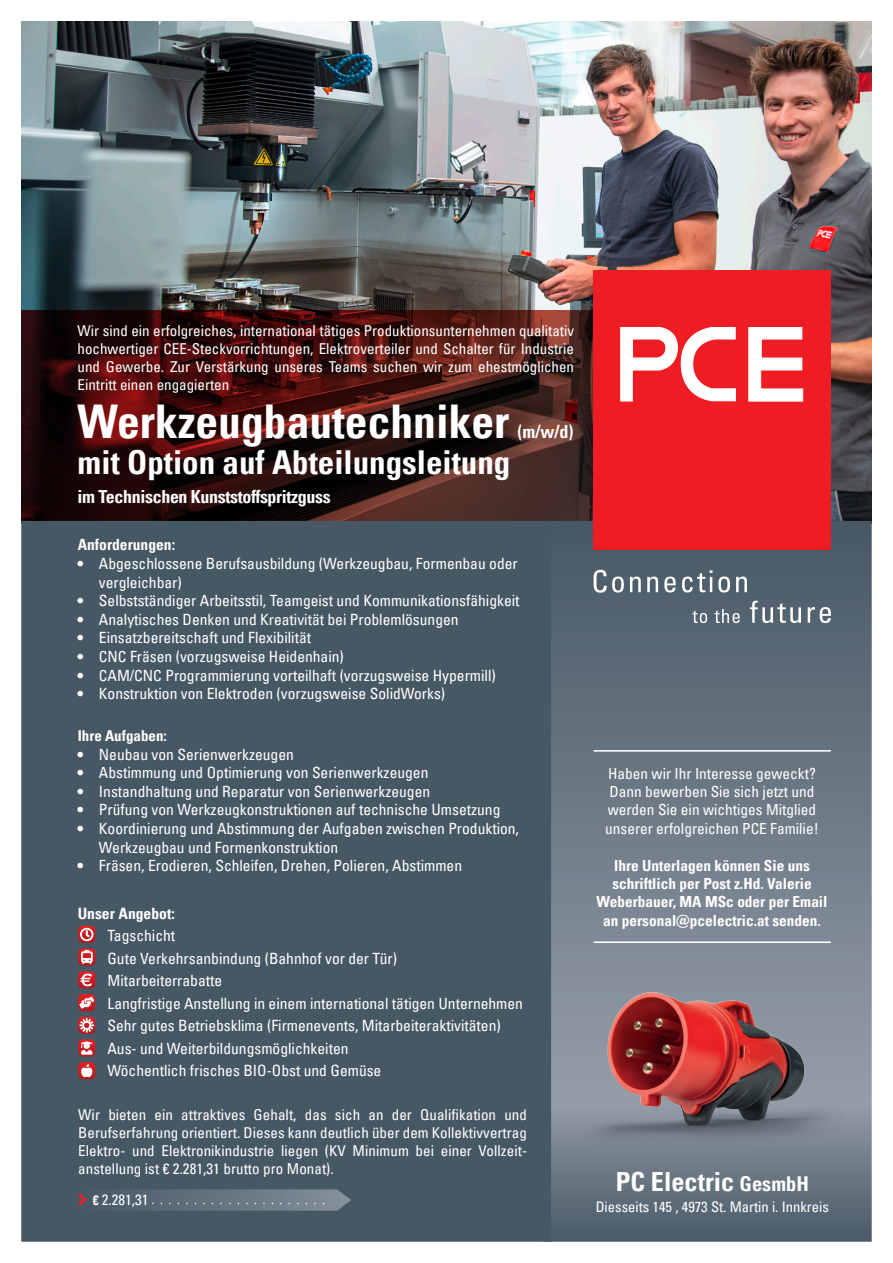
<style>
.page{position:relative;width:893px;height:1263px;background:#fff}
.page>*{position:absolute;margin:0;border:0;box-sizing:border-box;transform-origin:0 0}
.t1{font:700 condensed 46.5px "Univers LT Pro";color:#fff}
.t2{font:700 condensed 33px "Univers LT Pro";color:#fff}
.t3{font:700 condensed 26.4px "Univers LT Pro";color:#fff}
.t4{font:700 condensed 18px "Univers LT Pro";letter-spacing:-.02em;color:#fff}
.t5{font:condensed 15.6px/18.6px "Univers LT Pro";color:#fff}
.t6{font:700 condensed 15.6px "Univers LT Pro";color:#fff}
.t7{font:condensed 15.6px "Univers LT Pro";color:#475865}
.t8{font:condensed 15.3px/18.5px "Univers LT Pro";color:#fff}
.t9{font:700 condensed 15.3px/18.5px "Univers LT Pro";color:#fff;text-align:center}
.t10{font:condensed 15px/18px "Univers LT Pro";color:#fff;text-align:justify}
.t11{font:700 condensed 15px "Univers LT Pro";color:#fff}
.t12{font:condensed 14.7px "Univers LT Pro";color:#fff}
.s1{color:#475865}
.s2{font-weight:700;font-size:13.5px}
.s3{font-size:20.55px}
</style>
<div class="page">
<img style="left:21px;top:21px;width:851px;height:500px">
<svg style="left:21px;top:311px;width:573px;height:209px;background:#361210"></svg>
<svg style="left:551px;top:521px;width:321px;height:721px;background:#697682"></svg>
<div style="left:21px;top:521px;width:530px;height:721px;background:#475865"></div>
<div style="left:594px;top:270px;width:237px;height:279px;background:#ee1d23"></div>
<svg style="left:594px;top:570px;width:153px;height:23px"></svg>
<svg style="left:750px;top:601px;width:81px;height:22px"></svg>
<svg style="left:692px;top:609px;width:48px;height:14px"></svg>
<svg style="left:748px;top:327px;width:56px;height:75px"></svg>
<svg style="left:620px;top:327px;width:116px;height:75px"></svg>
<hr style="left:594px;top:750px;width:237px;height:2px;background:#fff">
<hr style="left:594px;top:941px;width:237px;height:2px;background:#fff">
<img style="left:580px;top:992px;width:264px;height:154px">
<img style="left:606px;top:992px;width:199px;height:133px">
<svg style="left:78px;top:994px;width:17px;height:17px"></svg>
<svg style="left:78px;top:1017px;width:17px;height:39px"></svg>
<svg style="left:78px;top:1062px;width:17px;height:17px"></svg>
<svg style="left:78px;top:881px;width:17px;height:107px;background:#895c65"></svg>
<svg style="left:78px;top:1189px;width:273px;height:22px;background:#63717d"></svg>
<p class="t10" style="left:78px;top:322px;width:498px">Wir sind ein erfolgreiches, international tätiges Produktionsunternehmen qualitativ hochwertiger CEE-Steckvorrichtungen, Elektroverteiler und Schalter für Industrie und Gewerbe. Zur Verstärkung unseres Teams suchen wir zum ehestmöglichen Eintritt einen engagierten</p>
<h1 class="t1" style="left:78px;top:393px;width:433px">Werkzeugbautechniker</h1>
<p class="t4" style="left:517px;top:421px;width:58px">(m/w/d)</p>
<h2 class="t2" style="left:78px;top:442px;width:434px">mit Option auf Abteilungsleitung</h2>
<p class="t4" style="left:78px;top:485px;width:255px">im Technischen Kunststoffspritzguss</p>
<p class="t6" style="left:78px;top:535px;width:99px">Anforderungen:</p>
<p class="t5" style="left:99px;top:554px;width:420px;text-indent:-21px">• Abgeschlossene Berufsausbildung (Werkzeugbau, Formenbau oder vergleichbar)</p>
<p class="t5" style="left:78px;top:591px;width:443px">• Selbstständiger Arbeitsstil, Teamgeist und Kommunikationsfähigkeit</p>
<p class="t5" style="left:78px;top:609px;width:382px">• Analytisches Denken und Kreativität bei Problemlösungen</p>
<p class="t5" style="left:78px;top:628px;width:235px">• Einsatzbereitschaft und Flexibilität</p>
<p class="t5" style="left:78px;top:647px;width:268px">• CNC Fräsen (vorzugsweise Heidenhain)</p>
<p class="t5" style="left:78px;top:665px;width:420px">• CAM/CNC Programmierung vorteilhaft (vorzugsweise Hypermill)</p>
<p class="t5" style="left:78px;top:684px;width:369px">• Konstruktion von Elektroden (vorzugsweise SolidWorks)</p>
<p class="t11" style="left:78px;top:726px;width:91px">Ihre Aufgaben:</p>
<p class="t5" style="left:78px;top:744px;width:218px">• Neubau von Serienwerkzeugen</p>
<p class="t5" style="left:78px;top:763px;width:352px">• Abstimmung und Optimierung von Serienwerkzeugen</p>
<p class="t5" style="left:78px;top:781px;width:354px">• Instandhaltung und Reparatur von Serienwerkzeugen</p>
<p class="t5" style="left:78px;top:800px;width:424px">• Prüfung von Werkzeugkonstruktionen auf technische Umsetzung</p>
<p class="t5" style="left:99px;top:819px;width:422px;text-indent:-21px">• Koordinierung und Abstimmung der Aufgaben zwischen Produktion,<br>Werkzeugbau und Formenkonstruktion</p>
<p class="t5" style="left:78px;top:856px;width:386px">• Fräsen, Erodieren, Schleifen, Drehen, Polieren, Abstimmen</p>
<p class="t6" style="left:78px;top:903px;width:99px">Unser Angebot:</p>
<p class="t5" style="left:86px;top:926px;width:91px"><span class="s1">•</span> Tagschicht</p>
<p class="t5" style="left:86px;top:948px;width:312px"><span class="s1">•</span> Gute Verkehrsanbindung (Bahnhof vor der Tür)</p>
<p class="t5" style="left:86px;top:971px;width:138px"><span class="s1">•</span> Mitarbeiterrabatte</p>
<p class="t5" style="left:86px;top:993px;width:438px"><span class="s1">•</span> Langfristige Anstellung in einem international tätigen Unternehmen</p>
<p class="t5" style="left:86px;top:1016px;width:416px"><span class="s1">•</span> Sehr gutes Betriebsklima (Firmenevents, Mitarbeiteraktivitäten)</p>
<p class="t5" style="left:86px;top:1038px;width:264px"><span class="s1">•</span> Aus- und Weiterbildungsmöglichkeiten</p>
<p class="t5" style="left:86px;top:1061px;width:297px"><span class="s1">•</span> Wöchentlich frisches BIO-Obst und Gemüse</p>
<p class="t7" style="left:86px;top:1106px;width:7px">•</p>
<p class="t10" style="left:78px;top:1105px;width:450px">Wir bieten ein attraktives Gehalt, das sich an der Qualifikation und Berufserfahrung orientiert. Dieses kann deutlich über dem Kollektivvertrag Elektro- und Elektronikindustrie liegen (KV Minimum bei einer Vollzeit&shy;anstellung ist € 2.281,31 brutto pro Monat).</p>
<p class="t10" style="left:93px;top:1190px;width:57px"><span class="s2">€</span> 2.281,31</p>
<p class="t8" style="left:605px;top:763px;width:215px">Haben wir Ihr Interesse geweckt?<br>Dann bewerben Sie sich jetzt und werden Sie ein wichtiges Mitglied unserer erfolgreichen PCE Familie!</p>
<p class="t9" style="left:597px;top:856px;width:232px">Ihre Unterlagen können Sie uns schriftlich per Post z.Hd. Valerie Weberbauer, MA MSc oder per Email an personal@pcelectric.at senden.</p>
<h3 class="t3" style="left:616px;top:1166px;width:195px">PC Electric <span class="s3">GesmbH</span></h3>
<p class="t12" style="left:596px;top:1197px;width:235px">Diesseits 145 , 4973 St. Martin i. Innkreis</p>
</div>
